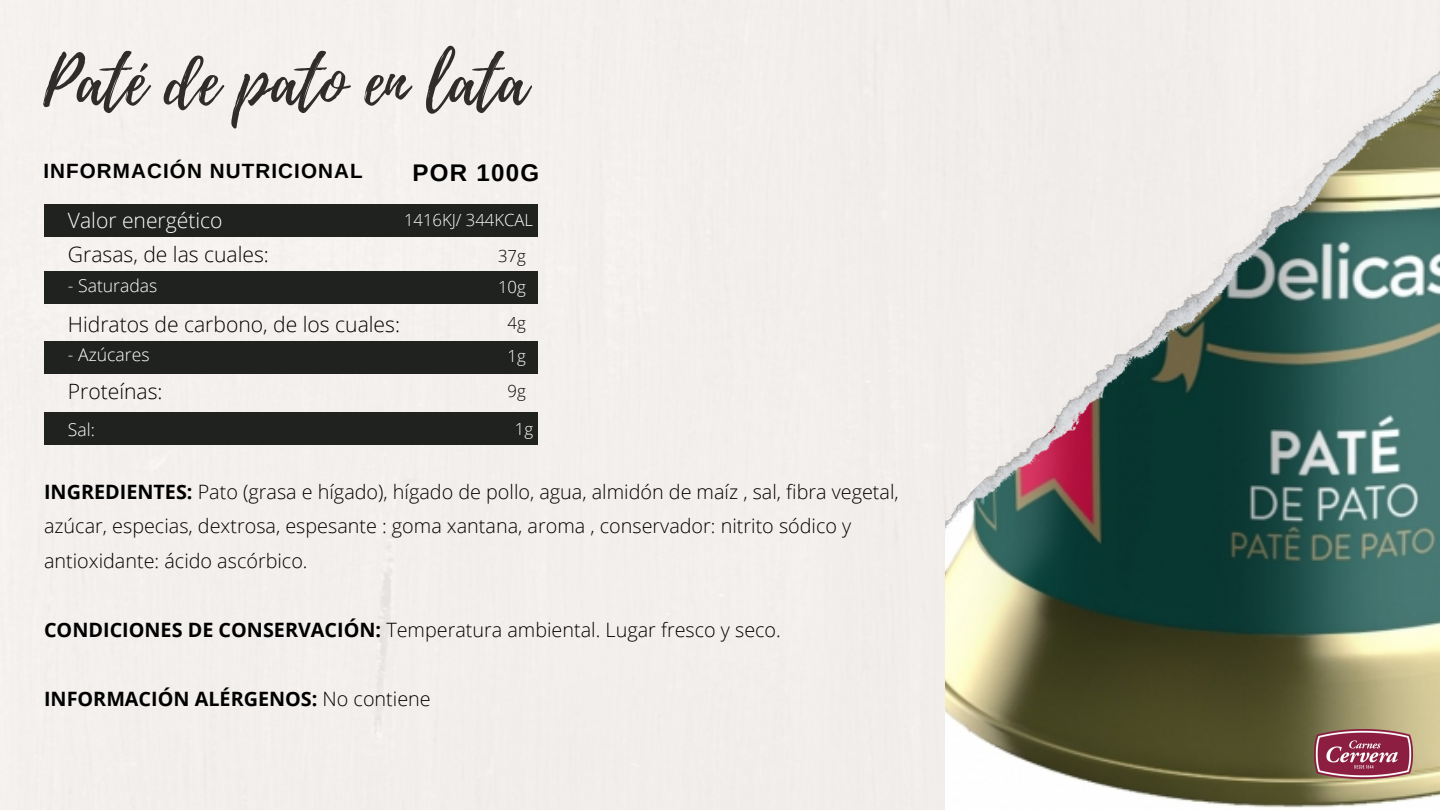
<style>
.page{position:relative;width:1440px;height:810px;background:#f2efec}
.page>*{position:absolute;margin:0;border:0;box-sizing:border-box;transform-origin:0 0}
.t1{font:66px "Playlist Script";color:#302c2c}
.t2{font:700 24.1px "Arimo";letter-spacing:.05em;color:#000}
.t3{font:300 21.1px "Open Sans";color:#000}
.t4{font:300 21.1px "Open Sans";color:#fff}
.t5{font:700 20.6px "Arimo";letter-spacing:.05em;color:#000}
.t6{font:300 19.8px/34.5px "Open Sans";color:#000}
.t7{font:700 19.8px "Open Sans";color:#000}
.t8{font:300 17.6px "Open Sans";color:#fff}
.t9{font:300 16.7px "Open Sans";color:#fff}
.t10{font:300 16.7px "Open Sans";color:#000}
.s1{font-weight:700}
.s2{font-weight:300}
</style>
<div class="page">
<img style="left:945px;top:585px;width:495px;height:225px">
<img style="left:945px;top:45px;width:495px;height:540px">
<div style="left:44px;top:204px;width:494px;height:32px;background:#20221f"></div>
<div style="left:44px;top:412px;width:494px;height:33px;background:#20221f"></div>
<div style="left:44px;top:341px;width:494px;height:33px;background:#20221f"></div>
<div style="left:44px;top:271px;width:494px;height:32px;background:#20221f"></div>
<img style="left:1314px;top:729px;width:99px;height:50px">
<p class="t1" style="left:43px;top:35px;width:485px">Paté de pato en lata</p>
<p class="t5" style="left:43px;top:159px;width:321px">INFORMACIÓN NUTRICIONAL</p>
<p class="t4" style="left:68px;top:205px;width:156px">Valor energético</p>
<p class="t2" style="left:413px;top:160px;width:128px">POR 100G</p>
<p class="t9" style="left:404px;top:208px;width:131px">1416KJ/ 344KCAL</p>
<p class="t3" style="left:68px;top:239px;width:203px">Grasas, de las cuales:</p>
<p class="t10" style="left:498px;top:244px;width:29px">37g</p>
<p class="t8" style="left:68px;top:273px;width:91px">- Saturadas</p>
<p class="t9" style="left:498px;top:275px;width:29px">10g</p>
<p class="t3" style="left:68px;top:310px;width:334px">Hidratos de carbono, de los cuales:</p>
<p class="t10" style="left:508px;top:311px;width:20px">4g</p>
<p class="t8" style="left:68px;top:342px;width:83px">- Azúcares</p>
<p class="t9" style="left:508px;top:344px;width:20px">1g</p>
<p class="t3" style="left:68px;top:377px;width:96px">Proteínas:</p>
<p class="t10" style="left:508px;top:379px;width:20px">9g</p>
<p class="t8" style="left:68px;top:418px;width:29px">Sal:</p>
<p class="t9" style="left:515px;top:418px;width:20px">1g</p>
<p class="t6" style="left:44px;top:474px;width:856px"><span class="s1">INGREDIENTES:</span> Pato (grasa e hígado), hígado de pollo, agua, almidón de maíz , sal, fibra vegetal, azúcar, especias, dextrosa, espesante : goma xantana, aroma , conservador: nitrito sódico y antioxidante: ácido ascórbico.</p>
<p class="t6" style="left:44px;top:612px;width:738px"><span class="s1">CONDICIONES DE CONSERVACIÓN:</span> Temperatura ambiental. Lugar fresco y seco.</p>
<p class="t7" style="left:44px;top:685px;width:388px">INFORMACIÓN ALÉRGENOS: <span class="s2">No contiene</span></p>
</div>
